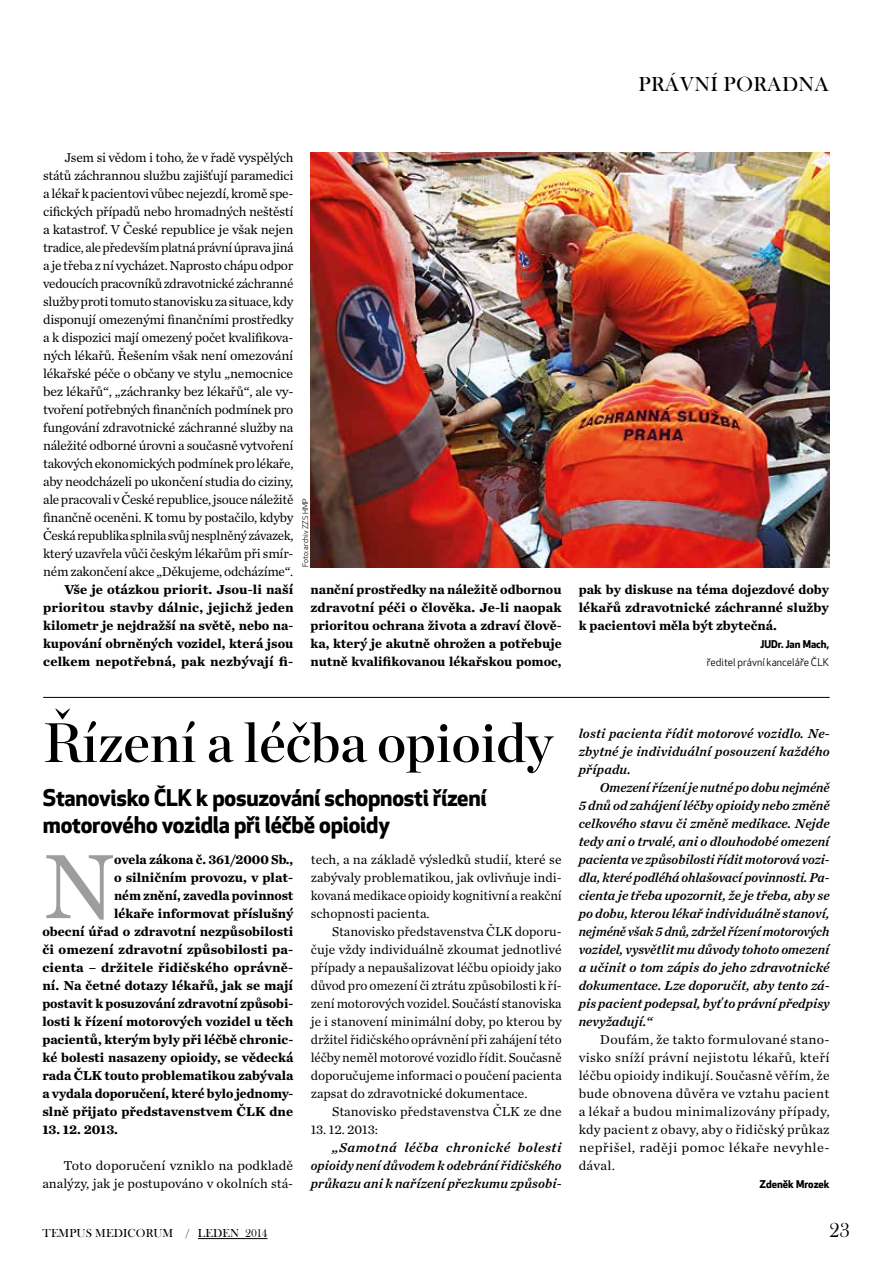
<style>
.page{position:relative;width:893px;height:1263px;background:#fff}
.page>*{position:absolute;margin:0;border:0;box-sizing:border-box;transform-origin:0 0}
.t1{font:95.55px "Chronicle Text G1";color:#9d9d9c}
.t2{font:55.5px "Chronicle Display Semi";color:#000}
.t3{font:700 22.5px/27px "Apex New";letter-spacing:-.01em;color:#000}
.t4{font:21px "Baskerville Old Face DOT";letter-spacing:.015em;color:#000}
.t5{font:13.5px/18px "Chronicle Text G1";color:#000;text-align:justify}
.t6{font:700 13.5px/18px "Chronicle Text G1";color:#000;text-align:justify}
.t7{font:italic 13.5px/18px "Chronicle Text G1 Semi";letter-spacing:.01em;color:#000;text-align:justify}
.t8{font:12px "Baskerville Old Face DOT";letter-spacing:.015em;color:#000}
.t9{font:700 10.5px "Apex New";color:#000}
.t10{font:10.5px "Apex New";color:#000}
.t11{font:7.5px "Apex New";color:#000}
</style>
<div class="page">
<hr style="left:198px;top:1238px;width:69px;height:1px;background:#000">
<hr style="left:43px;top:697px;width:787px;height:1px;background:#000">
<img style="left:311px;top:152px;width:519px;height:415px">
<h3 class="t4" style="left:639px;top:73px;width:192px">PRÁVNÍ PORADNA</h3>
<p class="t5" style="left:43px;top:148px;width:252px;text-indent:21px">Jsem si vědom i toho, že v řadě vyspělých států záchrannou službu zajišťují paramedici a lékař k pacientovi vůbec nejezdí, kromě spe&shy;cifických případů nebo hromadných neštěstí a katastrof. V České republice je však nejen tradice, ale především platná právní úprava jiná a je třeba z ní vycházet. Naprosto chápu odpor vedoucích pracovníků zdravotnické záchranné služby proti tomuto stanovisku za situace, kdy disponují omezenými finančními prostředky a k dispozici mají omezený počet kvalifikova&shy;ných lékařů. Řešením však není omezování lékařské péče o občany ve stylu „nemocnice bez lékařů“, „záchranky bez lékařů“, ale vy&shy;tvoření potřebných finančních podmínek pro fungování zdravotnické záchranné služby na náležité odborné úrovni a současně vytvoření takových ekonomických podmínek pro lékaře, aby neodcházeli po ukončení studia do ciziny, ale pracovali v České republice, jsouce náležitě finančně oceněni. K tomu by postačilo, kdyby Česká republika splnila svůj nesplněný závazek, který uzavřela vůči českým lékařům při smír&shy;ném zakončení akce „Děkujeme, odcházíme“.</p>
<p class="t6" style="left:43px;top:580px;width:252px;text-indent:21px">Vše je otázkou priorit. Jsou-li naší prioritou stavby dálnic, jejichž jeden kilometr je nejdražší na světě, nebo na&shy;kupování obrněných vozidel, která jsou celkem nepotřebná, pak nezbývají fi-</p>
<p class="t6" style="left:310px;top:580px;width:253px">nanční prostředky na náležitě odbornou zdravotní péči o člověka. Je-li naopak prioritou ochrana života a zdraví člově&shy;ka, který je akutně ohrožen a potřebuje nutně kvalifikovanou lékařskou pomoc,</p>
<p class="t6" style="left:579px;top:580px;width:252px">pak by diskuse na téma dojezdové doby lékařů zdravotnické záchranné služby k pacientovi měla být zbytečná.</p>
<p class="t11" style="left:301px;top:567px;width:70px;rotate:-90deg">Foto: archiv ZZS HMP</p>
<p class="t9" style="left:760px;top:637px;width:70px">JUDr. Jan Mach,</p>
<p class="t10" style="left:707px;top:656px;width:124px">ředitel právní kanceláře ČLK</p>
<h2 class="t2" style="left:43px;top:699px;width:511px">Řízení a léčba opioidy</h2>
<h3 class="t3" style="left:43px;top:783px;width:445px">Stanovisko ČLK k posuzování schopnosti řízení motorového vozidla při léčbě opioidy</h3>
<p class="t6" style="left:42px;top:850px;width:253px;text-align:right">ovela zákona č. 361/2000 Sb.,<br>o silničním provozu, v plat-<br>ném znění, zavedla povinnost<br>lékaře informovat příslušný<br>obecní úřad o zdravotní nezpůsobilosti či omezení zdravotní způsobilosti pa&shy;cienta – držitele řidičského oprávně&shy;ní. Na četné dotazy lékařů, jak se mají postavit k posuzování zdravotní způsobi&shy;losti k řízení motorových vozidel u těch pacientů, kterým byly při léčbě chronic&shy;ké bolesti nasazeny opioidy, se vědecká rada ČLK touto problematikou zabývala a vydala doporučení, které bylo jednomy&shy;slně přijato představenstvem ČLK dne</p>
<p class="t6" style="left:42px;top:1120px;width:77px">13. 12. 2013.</p>
<p class="t5" style="left:42px;top:1156px;width:252px;text-align:right">Toto doporučení vzniklo na podkladě analýzy, jak je postupováno v okolních stá-</p>
<h1 class="t1" style="left:42px;top:814px;width:73px">N</h1>
<p class="t5" style="left:311px;top:850px;width:252px">tech, a na základě výsledků studií, které se zabývaly problematikou, jak ovlivňuje indi&shy;kovaná medikace opioidy kognitivní a reakční schopnosti pacienta.</p>
<p class="t5" style="left:311px;top:922px;width:252px;text-indent:21px">Stanovisko představenstva ČLK doporu&shy;čuje vždy individuálně zkoumat jednotlivé případy a nepaušalizovat léčbu opioidy jako důvod pro omezení či ztrátu způsobilosti k ří&shy;zení motorových vozidel. Součástí stanoviska je i stanovení minimální doby, po kterou by držitel řidičského oprávnění při zahájení této léčby neměl motorové vozidlo řídit. Současně doporučujeme informaci o poučení pacienta zapsat do zdravotnické dokumentace.</p>
<p class="t5" style="left:332px;top:1102px;width:231px">Stanovisko představenstva ČLK ze dne</p>
<p class="t5" style="left:311px;top:1120px;width:69px">13. 12. 2013:</p>
<p class="t7" style="left:311px;top:1138px;width:252px;text-indent:21px">„Samotná léčba chronické bolesti opioidy není důvodem k odebrání řidičského průkazu ani k nařízení přezkumu způsobi-</p>
<p class="t7" style="left:579px;top:724px;width:252px">losti pacienta řídit motorové vozidlo. Ne&shy;zbytné je individuální posouzení každého případu.</p>
<p class="t7" style="left:579px;top:778px;width:252px;text-indent:21px">Omezení řízení je nutné po dobu nejméně 5 dnů od zahájení léčby opioidy nebo změně celkového stavu či změně medikace. Nejde tedy ani o trvalé, ani o dlouhodobé omezení pacienta ve způsobilosti řídit motorová vozi&shy;dla, které podléhá ohlašovací povinnosti. Pa&shy;cienta je třeba upozornit, že je třeba, aby se po dobu, kterou lékař individuálně stanoví, nejméně však 5 dnů, zdržel řízení motorových vozidel, vysvětlit mu důvody tohoto omezení a učinit o tom zápis do jeho zdravotnické dokumentace. Lze doporučit, aby tento zá&shy;pis pacient podepsal, byť to právní předpisy nevyžadují.“</p>
<p class="t5" style="left:579px;top:1030px;width:252px;text-indent:21px">Doufám, že takto formulované stano&shy;visko sníží právní nejistotu lékařů, kteří léčbu opioidy indikují. Současně věřím, že bude obnovena důvěra ve vztahu pacient a lékař a budou minimalizovány případy, kdy pacient z obavy, aby o řidičský průkaz nepřišel, raději pomoc lékaře nevyhle&shy;dával.</p>
<p class="t9" style="left:759px;top:1177px;width:72px">Zdeněk Mrozek</p>
<p class="t8" style="left:43px;top:1227px;width:226px">TEMPUS MEDICORUM / LEDEN 2014</p>
<h3 class="t4" style="left:829px;top:1219px;width:22px">23</h3>
</div>
